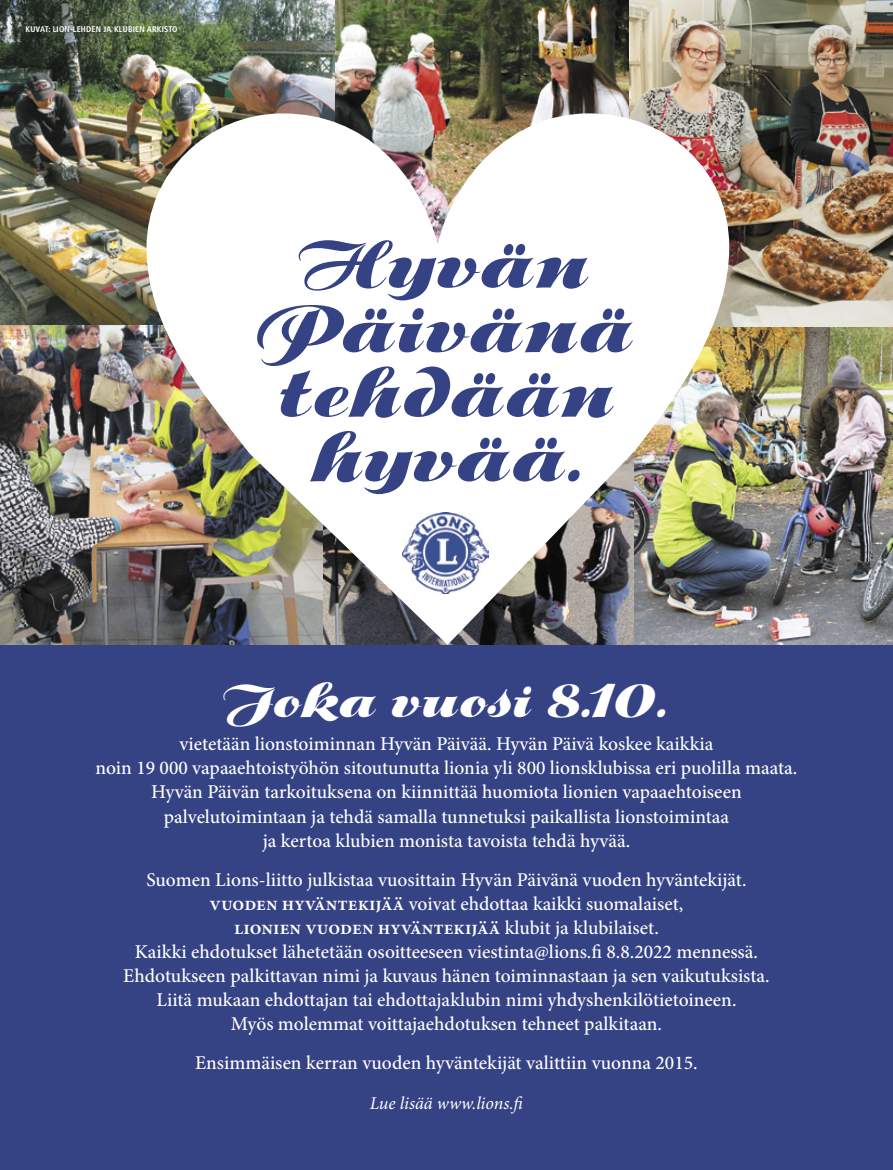
<style>
.page{position:relative;width:893px;height:1170px;background:#fff}
.page>*{position:absolute;margin:0;border:0;box-sizing:border-box;transform-origin:0 0}
.t1{font:69px/64.5px "P22 Klauss Kursiv";color:#354385;text-align:center}
.t2{font:48px "P22 Klauss Kursiv";color:#fff}
.t3{font:500 19.5px/24px "Minion Pro";color:#fff;text-align:center}
.t4{font:italic 18px "Minion Pro";letter-spacing:-.005em;color:#fff}
.t5{font:700 condensed 8.25px "Frutiger";letter-spacing:.02em;color:#fff}
.s1{font-weight:600}
</style>
<div class="page">
<img style="left:0;top:324px;width:323px;height:321px">
<img style="left:633px;top:326px;width:260px;height:319px">
<img style="left:334px;top:0;width:295px;height:113px">
<img style="left:629px;top:0;width:264px;height:326px">
<img style="left:0;top:0;width:334px;height:324px">
<img style="left:147px;top:113px;width:582px;height:345px">
<img style="left:249px;top:449px;width:387px;height:195px">
<div style="left:0;top:645px;width:893px;height:524px;background:#354385"></div>
<img style="left:403px;top:512px;width:85px;height:81px">
<p class="t5" style="left:26px;top:25px;width:154px">KUVAT: LION-LEHDEN JA KLUBIEN ARKISTO</p>
<h1 class="t1" style="left:259px;top:236px;width:376px">Hyvän<br>Päivänä tehdään hyvää.</h1>
<h2 class="t2" style="left:226px;top:672px;width:442px">Joka vuosi 8.10.</h2>
<p class="t3" style="left:95px;top:732px;width:703px">vietetään lionstoiminnan Hyvän Päivää. Hyvän Päivä koskee kaikkia<br>noin 19 000 vapaaehtoistyöhön sitoutunutta lionia yli 800 lionsklubissa eri puolilla maata.<br>Hyvän Päivän tarkoituksena on kiinnittää huomiota lionien vapaaehtoiseen palvelutoimintaan ja tehdä samalla tunnetuksi paikallista lionstoimintaa<br>ja kertoa klubien monista tavoista tehdä hyvää.</p>
<p class="t3" style="left:123px;top:867px;width:648px">Suomen Lions-liitto julkistaa vuosittain Hyvän Päivänä vuoden hyväntekijät. <span class="s1">vuoden hyväntekijää</span> voivat ehdottaa kaikki suomalaiset,<br><span class="s1">lionien vuoden hyväntekijää</span> klubit ja klubilaiset.<br>Kaikki ehdotukset lähetetään osoitteeseen viestinta@lions.fi 8.8.2022 mennessä.<br>Ehdotukseen palkittavan nimi ja kuvaus hänen toiminnastaan ja sen vaikutuksista.<br>Liitä mukaan ehdottajan tai ehdottajaklubin nimi yhdyshenkilötietoineen.<br>Myös molemmat voittajaehdotuksen tehneet palkitaan.</p>
<p class="t3" style="left:195px;top:1050px;width:504px">Ensimmäisen kerran vuoden hyväntekijät valittiin vuonna 2015.</p>
<p class="t4" style="left:370px;top:1090px;width:157px">Lue lisää www.lions.fi</p>
</div>
